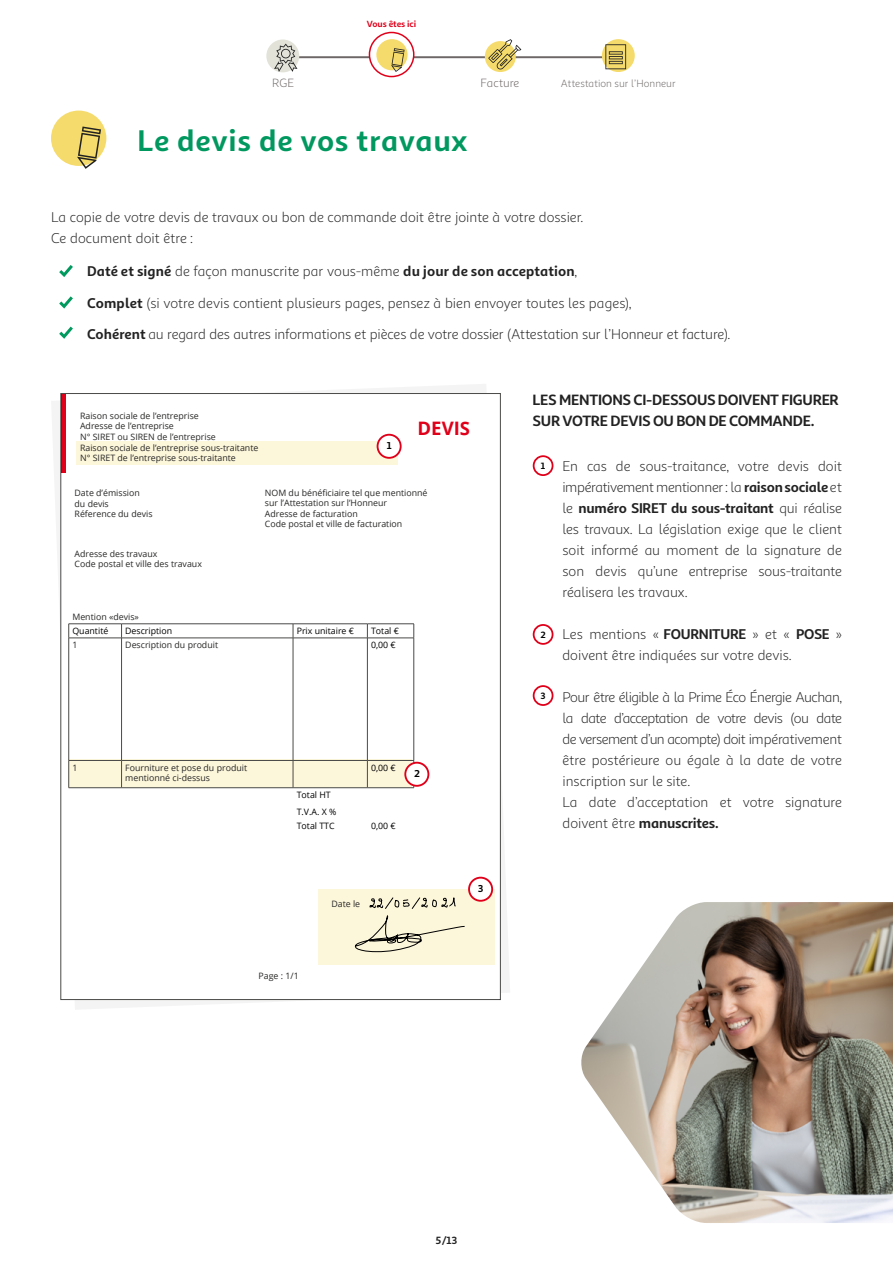
<style>
.page{position:relative;width:893px;height:1263px;background:#fff}
.page>*{position:absolute;margin:0;border:0;box-sizing:border-box;transform-origin:0 0}
.t1{font:700 30px "Sana Sans Alt";letter-spacing:.025em;color:#00985f}
.t2{font:700 18.6px "Open Sans";color:#e0001a}
.t3{font:700 15px/21px "Sana Sans Alt";letter-spacing:-.02em;color:#222}
.t4{font:14.25px/21px "Sana Sans Alt";letter-spacing:-.005em;color:#222}
.t5{font:700 14.25px "Sana Sans Alt";letter-spacing:.01em;color:#222}
.t6{font:12px "Sana Sans Alt";letter-spacing:-.005em;color:#6e6767}
.t7{font:10.5px "Sana Sans Alt";color:#6e6767}
.t8{font:700 10.5px "Sana Sans Alt";color:#222}
.t9{font:700 10.05px "Sana Sans Alt";color:#000}
.t10{font:700 9.15px "Sana Sans Alt";color:#000}
.t11{font:700 9px "Sana Sans Alt";letter-spacing:-.005em;color:#e0001a}
.t12{font:8.85px/10.5px "Open Sans";color:#282827}
.t13{font:8.85px/17.1px "Open Sans";color:#000}
.s1{font-weight:400}
.s2{font-weight:700}
</style>
<div class="page">
<div style="left:533px;top:455px;width:20px;height:21px;border:2px solid #e0001a;border-radius:50%"></div>
<div style="left:533px;top:624px;width:20px;height:21px;border:2px solid #e0001a;border-radius:50%"></div>
<div style="left:533px;top:685px;width:20px;height:21px;border:2px solid #e0001a;border-radius:50%"></div>
<img style="left:581px;top:902px;width:312px;height:321px">
<svg style="left:52px;top:384px;width:458px;height:625px"></svg>
<div style="left:60px;top:393px;width:441px;height:607px;background:#fff;border:1px solid #4a4a49"></div>
<div style="left:76px;top:442px;width:321px;height:23px;background:#fcf6da"></div>
<div style="left:318px;top:889px;width:177px;height:76px;background:#fcf6da"></div>
<div style="left:61px;top:394px;width:5px;height:78px;background:#e0001a"></div>
<div style="left:69px;top:760px;width:343px;height:28px;background:#fcf6da"></div>
<div style="left:378px;top:435px;width:23px;height:23px;background:#fff;border-radius:50%"></div>
<div style="left:377px;top:434px;width:25px;height:25px;border:2px solid #e0001a;border-radius:50%"></div>
<div style="left:469px;top:878px;width:23px;height:23px;background:#fff;border-radius:50%"></div>
<div style="left:468px;top:877px;width:25px;height:25px;border:2px solid #e0001a;border-radius:50%"></div>
<hr style="left:69px;top:623px;width:53px;height:1px;background:#4a4a49">
<svg style="left:68px;top:624px;width:1px;height:14px"></svg>
<hr style="left:122px;top:623px;width:171px;height:1px;background:#4a4a49">
<svg style="left:121px;top:624px;width:1px;height:14px"></svg>
<hr style="left:293px;top:623px;width:74px;height:1px;background:#4a4a49">
<svg style="left:293px;top:624px;width:1px;height:14px"></svg>
<hr style="left:367px;top:623px;width:47px;height:1px;background:#4a4a49">
<svg style="left:367px;top:624px;width:1px;height:14px"></svg>
<svg style="left:414px;top:624px;width:1px;height:14px"></svg>
<hr style="left:69px;top:638px;width:53px;height:1px;background:#4a4a49">
<hr style="left:68px;top:638px;width:1px;height:122px;background:#4a4a49">
<hr style="left:122px;top:638px;width:171px;height:1px;background:#4a4a49">
<hr style="left:121px;top:638px;width:1px;height:122px;background:#4a4a49">
<hr style="left:293px;top:638px;width:74px;height:1px;background:#4a4a49">
<hr style="left:293px;top:638px;width:1px;height:122px;background:#4a4a49">
<hr style="left:367px;top:638px;width:47px;height:1px;background:#4a4a49">
<hr style="left:367px;top:638px;width:1px;height:122px;background:#4a4a49">
<hr style="left:414px;top:638px;width:1px;height:122px;background:#4a4a49">
<hr style="left:69px;top:760px;width:53px;height:1px;background:#4a4a49">
<svg style="left:68px;top:761px;width:1px;height:26px"></svg>
<hr style="left:122px;top:760px;width:171px;height:1px;background:#4a4a49">
<svg style="left:121px;top:761px;width:1px;height:26px"></svg>
<hr style="left:293px;top:760px;width:74px;height:1px;background:#4a4a49">
<svg style="left:293px;top:761px;width:1px;height:26px"></svg>
<hr style="left:367px;top:760px;width:47px;height:1px;background:#4a4a49">
<svg style="left:367px;top:761px;width:1px;height:26px"></svg>
<hr style="left:69px;top:787px;width:53px;height:1px;background:#4a4a49">
<hr style="left:122px;top:787px;width:171px;height:1px;background:#4a4a49">
<hr style="left:293px;top:787px;width:74px;height:1px;background:#4a4a49">
<hr style="left:367px;top:787px;width:47px;height:1px;background:#4a4a49">
<div style="left:405px;top:763px;width:23px;height:23px;background:#fff;border-radius:50%"></div>
<div style="left:404px;top:762px;width:25px;height:25px;border:2px solid #e0001a;border-radius:50%"></div>
<svg style="left:355px;top:897px;width:110px;height:55px"></svg>
<div style="left:51px;top:111px;width:55px;height:55px;background:#f5db6b;border-radius:50%"></div>
<svg style="left:77px;top:126px;width:24px;height:43px"></svg>
<svg style="left:59px;top:265px;width:14px;height:12px"></svg>
<svg style="left:59px;top:296px;width:14px;height:13px"></svg>
<svg style="left:59px;top:327px;width:14px;height:12px"></svg>
<hr style="left:291px;top:56px;width:320px;height:2px;background:#6e6767">
<svg style="left:369px;top:32px;width:45px;height:45px"></svg>
<div style="left:369px;top:32px;width:45px;height:45px;border:2px solid #e0001a;border-radius:50%"></div>
<div style="left:485px;top:41px;width:31px;height:31px;background:#f5db6b;border-radius:50%"></div>
<svg style="left:488px;top:39px;width:33px;height:31px"></svg>
<svg style="left:602px;top:39px;width:33px;height:33px"></svg>
<svg style="left:605px;top:44px;width:21px;height:25px"></svg>
<div style="left:376px;top:39px;width:32px;height:31px;background:#f5db6b;border-radius:50%"></div>
<svg style="left:391px;top:48px;width:14px;height:24px"></svg>
<div style="left:266px;top:40px;width:33px;height:32px;background:#e2e2d9;border-radius:50%"></div>
<svg style="left:274px;top:44px;width:23px;height:28px"></svg>
<p class="t11" style="left:367px;top:18px;width:51px">Vous êtes ici</p>
<p class="t6" style="left:272px;top:75px;width:23px">RGE</p>
<p class="t6" style="left:481px;top:75px;width:40px">Facture</p>
<p class="t7" style="left:561px;top:77px;width:116px">Attestation sur l’Honneur</p>
<h1 class="t1" style="left:137px;top:122px;width:331px">Le devis de vos travaux</h1>
<p class="t4" style="left:51px;top:207px;width:534px">La copie de votre devis de travaux ou bon de commande doit être jointe à votre dossier.<br>Ce document doit être :</p>
<p class="t5" style="left:87px;top:262px;width:491px">Daté et signé <span class="s1">de façon manuscrite par vous-même</span> du jour de son acceptation<span class="s1">,</span></p>
<p class="t4" style="left:87px;top:293px;width:546px"><span class="s2">Complet</span> (si votre devis contient plusieurs pages, pensez à bien envoyer toutes les pages),</p>
<p class="t4" style="left:87px;top:324px;width:645px"><span class="s2">Cohérent</span> au regard des autres informations et pièces de votre dossier (Attestation sur l’Honneur et facture).</p>
<p class="t12" style="left:80px;top:410px;width:180px">Raison sociale de l’entreprise<br>Adresse de l’entreprise<br>N° SIRET ou SIREN de l’entreprise<br>Raison sociale de l’entreprise sous-traitante N° SIRET de l’entreprise sous-traitante</p>
<p class="t12" style="left:75px;top:488px;width:79px">Date d’émission du devis<br>Réference du devis</p>
<p class="t12" style="left:265px;top:487px;width:164px">NOM du bénéficiaire tel que mentionné sur l’Attestation sur l’Honneur<br>Adresse de facturation<br>Code postal et ville de facturation</p>
<h2 class="t2" style="left:418px;top:415px;width:54px">DEVIS</h2>
<p class="t9" style="left:387px;top:440px;width:6px">1</p>
<p class="t12" style="left:75px;top:548px;width:129px">Adresse des travaux<br>Code postal et ville des travaux</p>
<p class="t12" style="left:72px;top:611px;width:68px">Mention «devis»</p>
<p class="t13" style="left:72px;top:622px;width:37px">Quantité</p>
<p class="t13" style="left:125px;top:622px;width:49px">Description</p>
<p class="t13" style="left:297px;top:622px;width:59px">Prix unitaire €</p>
<p class="t13" style="left:371px;top:622px;width:29px">Total €</p>
<p class="t12" style="left:72px;top:640px;width:7px">1</p>
<p class="t12" style="left:125px;top:640px;width:94px">Description du produit</p>
<p class="t13" style="left:371px;top:636px;width:26px">0,00 €</p>
<p class="t12" style="left:72px;top:762px;width:7px">1</p>
<p class="t12" style="left:125px;top:762px;width:123px">Fourniture et pose du produit mentionné ci-dessus</p>
<p class="t13" style="left:371px;top:759px;width:26px">0,00 €</p>
<p class="t13" style="left:297px;top:786px;width:41px">Total HT<br>T.V.A. X %</p>
<p class="t13" style="left:297px;top:817px;width:40px">Total TTC</p>
<p class="t13" style="left:371px;top:817px;width:26px">0,00 €</p>
<p class="t9" style="left:414px;top:768px;width:7px">2</p>
<p class="t12" style="left:259px;top:970px;width:42px">Page : 1/1</p>
<p class="t12" style="left:331px;top:898px;width:30px">Date le</p>
<p class="t9" style="left:478px;top:883px;width:7px">3</p>
<p class="t3" style="left:533px;top:389px;width:308px">LES MENTIONS CI-DESSOUS DOIVENT FIGURER<br>SUR VOTRE DEVIS OU BON DE COMMANDE.</p>
<p class="t4" style="left:562px;top:455px;width:281px;text-align:justify">En cas de sous-traitance, votre devis doit impérativement mentionner : la <span class="s2">raison sociale</span>et le <span class="s2">numéro SIRET du sous-traitant</span> qui réalise les travaux. La législation exige que le client soit informé au moment de la signature de son devis qu’une entreprise sous-traitante réalisera les travaux.</p>
<p class="t4" style="left:562px;top:623px;width:281px">Les mentions « <span class="s2">FOURNITURE</span> » et « <span class="s2">POSE</span> » doivent être indiquées sur votre devis.</p>
<p class="t4" style="left:562px;top:686px;width:281px">Pour être éligible à la Prime Éco Énergie Auchan, la date d’acceptation de votre devis (ou date de versement d’un acompte) doit impérativement être postérieure ou égale à la date de votre inscription sur le site.<br>La date d’acceptation et votre signature doivent être <span class="s2">manuscrites.</span></p>
<p class="t10" style="left:541px;top:460px;width:6px">1</p>
<p class="t10" style="left:540px;top:629px;width:7px">2</p>
<p class="t10" style="left:540px;top:690px;width:7px">3</p>
<p class="t8" style="left:436px;top:1234px;width:23px">5/13</p>
</div>
